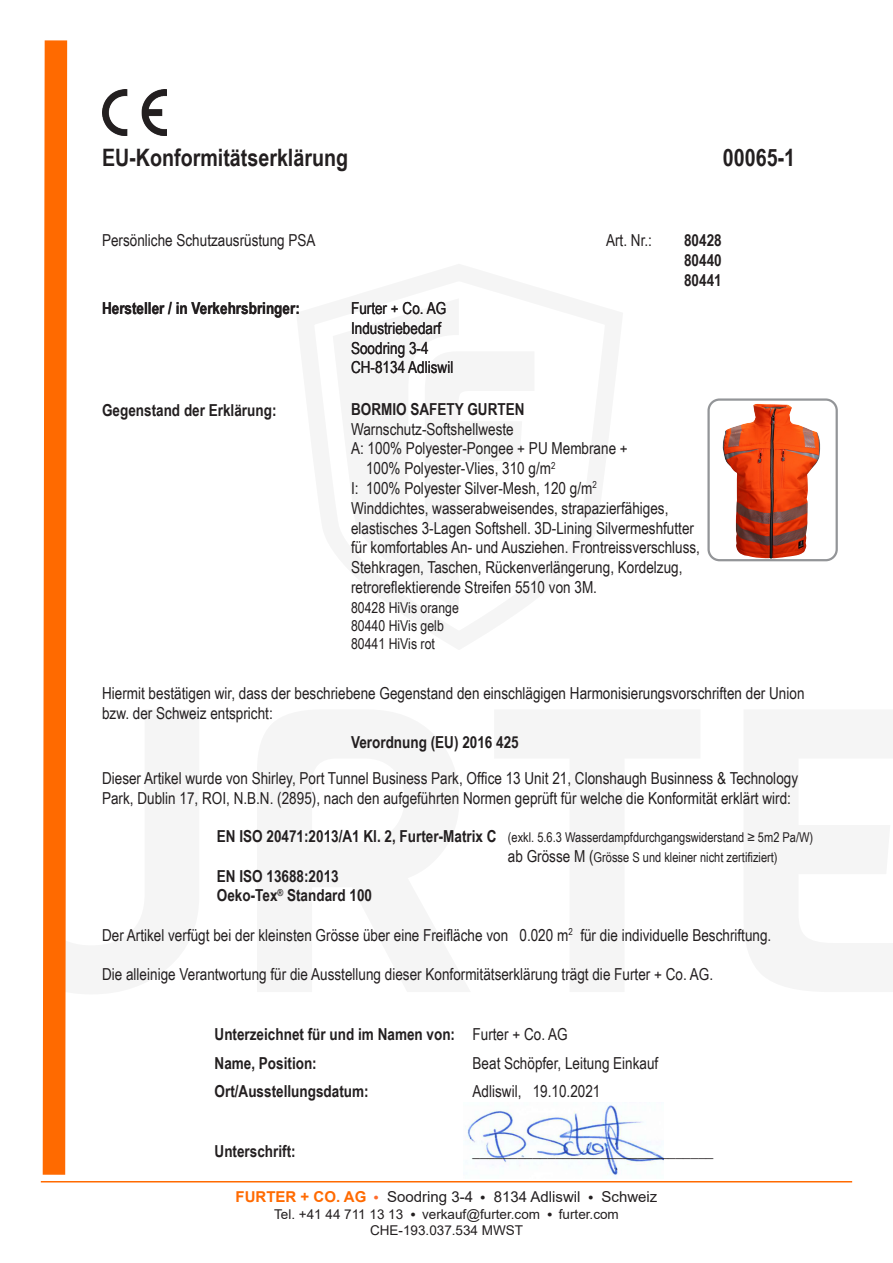
<style>
.page{position:relative;width:893px;height:1263px;background:#fff}
.page>*{position:absolute;margin:0;border:0;box-sizing:border-box;transform-origin:0 0}
.t1{font:700 24px "Arial Narrow";color:#231f20}
.t2{font:16.5px/19.8px "Arial Narrow";color:#231f20}
.t3{font:700 16.5px/28.8px "Arial Narrow";color:#231f20}
.t4{font:15px "Arial Narrow";color:#231f20}
.t5{font:15px "Arial";color:#231f20}
.t6{font:700 15px "Arial";color:#ff6a00}
.t7{font:13.5px "Arial Narrow";color:#231f20}
.t8{font:13.5px "Arial";color:#231f20}
.s1{font-weight:700;font-size:16.5px}
.s2{font-size:16.5px}
.s3{font-weight:400}
</style>
<div class="page">
<svg style="left:40px;top:40px;width:38px;height:1143px"></svg>
<hr style="left:41px;top:1181px;width:811px;height:1px;background:#ff6a00">
<img style="left:465px;top:1104px;width:198px;height:71px">
<svg style="left:709px;top:400px;width:128px;height:160px"></svg>
<div style="left:707px;top:398px;width:131px;height:163px;border:2px solid #939598;border-radius:11px"></div>
<img style="left:102px;top:89px;width:65px;height:47px">
<img style="left:731px;top:404px;width:27px;height:24px">
<h1 class="t1" style="left:102px;top:139px;width:248px">EU-Konformitätserklärung</h1>
<p class="t2" style="left:102px;top:230px;width:215px">Persönliche Schutzausrüstung PSA</p>
<p class="t2" style="left:606px;top:230px;width:47px">Art. Nr.:</p>
<p class="t1" style="left:723px;top:139px;width:74px">00065-1</p>
<p class="t3" style="left:684px;top:225px;width:39px">80428</p>
<p class="t3" style="left:684px;top:245px;width:39px">80440</p>
<p class="t3" style="left:684px;top:265px;width:39px">80441</p>
<p class="t3" style="left:102px;top:293px;width:199px">Hersteller / in Verkehrsbringer:</p>
<p class="t2" style="left:351px;top:298px;width:97px">Furter + Co. AG</p>
<p class="t2" style="left:351px;top:317px;width:92px">Industriebedarf</p>
<p class="t2" style="left:351px;top:337px;width:79px">Soodring 3-4</p>
<p class="t2" style="left:351px;top:357px;width:104px">CH-8134 Adliswil</p>
<p class="t3" style="left:351px;top:394px;width:175px">BORMIO SAFETY GURTEN</p>
<p class="t2" style="left:351px;top:418px;width:164px">Warnschutz-Softshellweste</p>
<p class="t2" style="left:351px;top:438px;width:278px">A: 100% Polyester-Pongee + PU Membrane +</p>
<p class="t2" style="left:366px;top:458px;width:191px">100% Polyester-Vlies, 310 g/m<sup>2</sup></p>
<p class="t2" style="left:351px;top:478px;width:247px">I: 100% Polyester Silver-Mesh, 120 g/m<sup>2</sup></p>
<p class="t2" style="left:351px;top:497px;width:319px">Winddichtes, wasserabweisendes, strapazierfähiges,</p>
<p class="t2" style="left:351px;top:517px;width:344px">elastisches 3-Lagen Softshell. 3D-Lining Silvermeshfutter</p>
<p class="t2" style="left:351px;top:537px;width:350px">für komfortables An- und Ausziehen. Frontreissverschluss,</p>
<p class="t2" style="left:351px;top:557px;width:333px">Stehkragen, Taschen, Rückenverlängerung, Kordelzug,</p>
<p class="t2" style="left:351px;top:577px;width:247px">retroreflektierende Streifen 5510 von 3M.</p>
<p class="t4" style="left:351px;top:596px;width:109px">80428 HiVis orange</p>
<p class="t4" style="left:351px;top:614px;width:94px">80440 HiVis gelb</p>
<p class="t4" style="left:351px;top:632px;width:85px">80441 HiVis rot</p>
<p class="t3" style="left:102px;top:395px;width:176px">Gegenstand der Erklärung:</p>
<p class="t2" style="left:102px;top:683px;width:704px">Hiermit bestätigen wir, dass der beschriebene Gegenstand den einschlägigen Harmonisierungsvorschriften der Union bzw. der Schweiz entspricht:</p>
<p class="t3" style="left:351px;top:727px;width:169px">Verordnung (EU) 2016 425</p>
<p class="t2" style="left:102px;top:768px;width:698px">Dieser Artikel wurde von Shirley, Port Tunnel Business Park, Office 13 Unit 21, Clonshaugh Businness &amp; Technology<br>Park, Dublin 17, ROI, N.B.N. (2895), nach den aufgeführten Normen geprüft für welche die Konformität erklärt wird:</p>
<p class="t7" style="left:217px;top:827px;width:598px"><span class="s1">EN ISO 20471:2013/A1 Kl. 2, Furter-Matrix C</span> (exkl. 5.6.3 Wasserdampfdurchgangswiderstand ≥ 5m2 Pa/W)</p>
<p class="t7" style="left:508px;top:847px;width:271px"><span class="s2">ab Grösse M (</span>Grösse S und kleiner nicht zertifiziert)</p>
<p class="t3" style="left:217px;top:860px;width:123px">EN ISO 13688:2013</p>
<p class="t3" style="left:217px;top:880px;width:157px">Oeko-Tex<sup>®</sup> Standard 100</p>
<p class="t2" style="left:102px;top:924px;width:671px">Der Artikel verfügt bei der kleinsten Grösse über eine Freifläche von 0.020 m<sup>2</sup> für die individuelle Beschriftung.</p>
<p class="t2" style="left:102px;top:964px;width:613px">Die alleinige Verantwortung für die Ausstellung dieser Konformitätserklärung trägt die Furter + Co. AG.</p>
<p class="t3" style="left:215px;top:1019px;width:355px">Unterzeichnet für und im Namen von: <span class="s3">Furter + Co. AG<br></span>Name, Position:</p>
<p class="t2" style="left:473px;top:1052px;width:187px">Beat Schöpfer, Leitung Einkauf</p>
<p class="t3" style="left:215px;top:1076px;width:156px">Ort/Ausstellungsdatum:</p>
<p class="t2" style="left:473px;top:1081px;width:129px">Adliswil, 19.10.2021</p>
<p class="t3" style="left:215px;top:1136px;width:83px">Unterschrift:</p>
<p class="t2" style="left:473px;top:1140px;width:242px">________________________________</p>
<p class="t6" style="left:236px;top:1186px;width:132px">FURTER + CO. AG</p>
<p class="t5" style="left:387px;top:1187px;width:87px">Soodring 3-4</p>
<p class="t5" style="left:494px;top:1187px;width:88px">8134 Adliswil</p>
<p class="t5" style="left:601px;top:1187px;width:57px">Schweiz</p>
<p class="t8" style="left:274px;top:1205px;width:131px">Tel. +41 44 711 13 13</p>
<p class="t8" style="left:422px;top:1205px;width:119px">verkauf@furter.com</p>
<p class="t8" style="left:559px;top:1205px;width:62px">furter.com</p>
<p class="t8" style="left:370px;top:1221px;width:155px">CHE-193.037.534 MWST</p>
</div>
